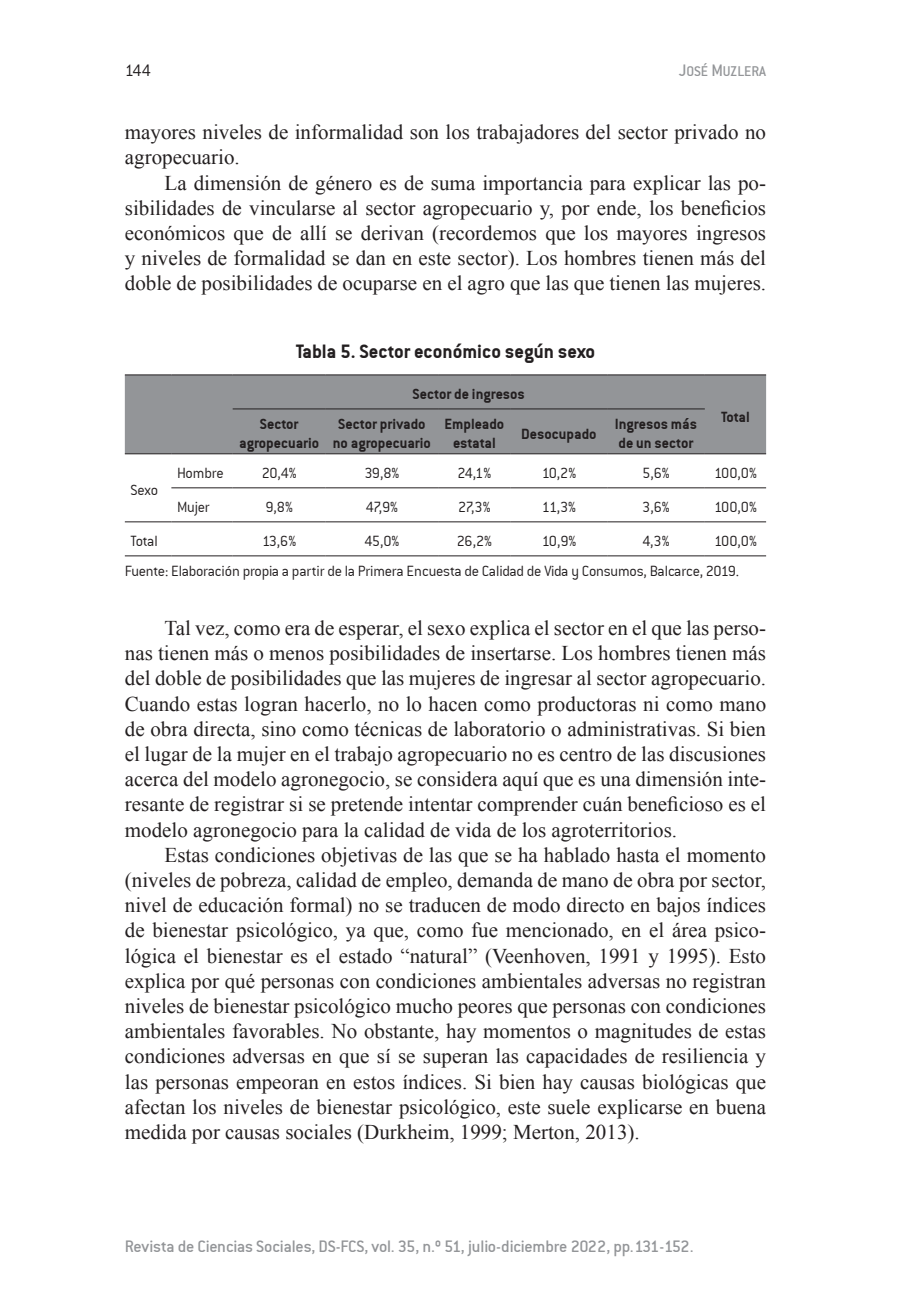
<style>
.page{position:relative;width:908px;height:1304px;background:#fff}
.page>*{position:absolute;margin:0;border:0;box-sizing:border-box;transform-origin:0 0}
.t1{font:21px/25.2px "Times New Roman";color:#231f20;text-align:justify}
.t2{font:21px "Conduit ITCTT Bold";color:#231f20}
.t3{font:18px "Conduit Md ITCTT Medium";letter-spacing:-.015em;color:#939598}
.t4{font:18px "Conduit ITCTT Light";color:#231f20}
.t5{font:16px/30.4px "Conduit ITCTT Light";letter-spacing:-.015em;color:#231f20}
.t6{font:16px/19.2px "Conduit ITCTT Bold";color:#231f20;text-align:center}
.t7{font:15.4px "Conduit Md ITCTT Medium SC850";letter-spacing:-.005em;color:#939598}
.s1{font-size:18px}
</style>
<div class="page">
<div style="left:125px;top:375px;width:640px;height:78px;background:#939598"></div>
<hr style="left:125px;top:374px;width:46px;height:1px;background:#231f20">
<hr style="left:171px;top:374px;width:61px;height:1px;background:#231f20">
<hr style="left:232px;top:374px;width:93px;height:1px;background:#231f20">
<hr style="left:325px;top:374px;width:113px;height:1px;background:#231f20">
<hr style="left:438px;top:374px;width:72px;height:1px;background:#231f20">
<hr style="left:510px;top:374px;width:97px;height:1px;background:#231f20">
<hr style="left:607px;top:374px;width:97px;height:1px;background:#231f20">
<hr style="left:704px;top:374px;width:61px;height:1px;background:#231f20">
<hr style="left:125px;top:453px;width:46px;height:1px;background:#231f20">
<hr style="left:171px;top:453px;width:61px;height:1px;background:#231f20">
<hr style="left:232px;top:453px;width:93px;height:1px;background:#231f20">
<hr style="left:325px;top:453px;width:113px;height:1px;background:#231f20">
<hr style="left:438px;top:453px;width:72px;height:1px;background:#231f20">
<hr style="left:510px;top:453px;width:97px;height:1px;background:#231f20">
<hr style="left:607px;top:453px;width:97px;height:1px;background:#231f20">
<hr style="left:704px;top:453px;width:61px;height:1px;background:#231f20">
<hr style="left:171px;top:487px;width:61px;height:1px;background:#231f20">
<hr style="left:232px;top:487px;width:93px;height:1px;background:#231f20">
<hr style="left:325px;top:487px;width:113px;height:1px;background:#231f20">
<hr style="left:438px;top:487px;width:72px;height:1px;background:#231f20">
<hr style="left:510px;top:487px;width:97px;height:1px;background:#231f20">
<hr style="left:607px;top:487px;width:97px;height:1px;background:#231f20">
<hr style="left:704px;top:487px;width:61px;height:1px;background:#231f20">
<hr style="left:125px;top:521px;width:46px;height:1px;background:#231f20">
<hr style="left:171px;top:521px;width:61px;height:1px;background:#231f20">
<hr style="left:232px;top:521px;width:93px;height:1px;background:#231f20">
<hr style="left:325px;top:521px;width:113px;height:1px;background:#231f20">
<hr style="left:438px;top:521px;width:72px;height:1px;background:#231f20">
<hr style="left:510px;top:521px;width:97px;height:1px;background:#231f20">
<hr style="left:607px;top:521px;width:97px;height:1px;background:#231f20">
<hr style="left:704px;top:521px;width:61px;height:1px;background:#231f20">
<hr style="left:125px;top:555px;width:46px;height:1px;background:#231f20">
<hr style="left:171px;top:555px;width:61px;height:1px;background:#231f20">
<hr style="left:232px;top:555px;width:93px;height:1px;background:#231f20">
<hr style="left:325px;top:555px;width:113px;height:1px;background:#231f20">
<hr style="left:438px;top:555px;width:72px;height:1px;background:#231f20">
<hr style="left:510px;top:555px;width:97px;height:1px;background:#231f20">
<hr style="left:607px;top:555px;width:97px;height:1px;background:#231f20">
<hr style="left:704px;top:555px;width:61px;height:1px;background:#231f20">
<hr style="left:232px;top:408px;width:93px;height:1px;background:#231f20">
<hr style="left:325px;top:408px;width:113px;height:1px;background:#231f20">
<hr style="left:438px;top:408px;width:72px;height:1px;background:#231f20">
<hr style="left:510px;top:408px;width:97px;height:1px;background:#231f20">
<hr style="left:607px;top:408px;width:97px;height:1px;background:#231f20">
<p class="t4" style="left:125px;top:61px;width:28px">144</p>
<p class="t7" style="left:678px;top:63px;width:89px"><span class="s1">J</span>OSÉ <span class="s1">M</span>UZLERA</p>
<p class="t1" style="left:125px;top:119px;width:642px">mayores niveles de informalidad son los trabajadores del sector privado no agropecuario.</p>
<p class="t1" style="left:125px;top:170px;width:642px;text-indent:40px">La dimensión de género es de suma importancia para explicar las po&shy;sibilidades de vincularse al sector agropecuario y, por ende, los beneficios económicos que de allí se derivan (recordemos que los mayores ingresos y niveles de formalidad se dan en este sector). Los hombres tienen más del doble de posibilidades de ocuparse en el agro que las que tienen las mujeres.</p>
<p class="t5" style="left:130px;top:474px;width:29px">Sexo</p>
<p class="t2" style="left:295px;top:339px;width:301px">Tabla 5. Sector económico según sexo</p>
<p class="t6" style="left:412px;top:384px;width:114px">Sector de ingresos</p>
<p class="t6" style="left:239px;top:414px;width:82px">Sector agropecuario</p>
<p class="t6" style="left:332px;top:414px;width:100px">Sector privado no agropecuario</p>
<p class="t6" style="left:444px;top:414px;width:61px">Empleado estatal</p>
<p class="t6" style="left:521px;top:424px;width:77px">Desocupado</p>
<p class="t6" style="left:614px;top:414px;width:84px;text-align:left">Ingresos más de un sector</p>
<p class="t6" style="left:720px;top:407px;width:30px">Total</p>
<p class="t5" style="left:177px;top:457px;width:48px">Hombre</p>
<p class="t5" style="left:261px;top:457px;width:36px">20,4%</p>
<p class="t5" style="left:364px;top:457px;width:37px">39,8%</p>
<p class="t5" style="left:457px;top:457px;width:35px">24,1%</p>
<p class="t5" style="left:541px;top:457px;width:36px">10,2%</p>
<p class="t5" style="left:642px;top:457px;width:29px">5,6%</p>
<p class="t5" style="left:713px;top:457px;width:44px">100,0%</p>
<p class="t5" style="left:177px;top:492px;width:34px">Mujer</p>
<p class="t5" style="left:265px;top:492px;width:29px">9,8%</p>
<p class="t5" style="left:365px;top:492px;width:34px">47,9%</p>
<p class="t5" style="left:458px;top:492px;width:34px">27,3%</p>
<p class="t5" style="left:541px;top:492px;width:36px">11,3%</p>
<p class="t5" style="left:642px;top:492px;width:29px">3,6%</p>
<p class="t5" style="left:713px;top:492px;width:44px">100,0%</p>
<p class="t5" style="left:125px;top:526px;width:633px;text-indent:589px">100,0%<br>Fuente: Elaboración propia a partir de la Primera Encuesta de Calidad de Vida y Consumos, Balcarce, 2019.</p>
<p class="t5" style="left:130px;top:526px;width:29px">Total</p>
<p class="t5" style="left:262px;top:526px;width:36px">13,6%</p>
<p class="t5" style="left:364px;top:526px;width:36px">45,0%</p>
<p class="t5" style="left:456px;top:526px;width:37px">26,2%</p>
<p class="t5" style="left:541px;top:526px;width:36px">10,9%</p>
<p class="t5" style="left:642px;top:526px;width:29px">4,3%</p>
<p class="t1" style="left:125px;top:615px;width:642px;text-indent:40px">Tal vez, como era de esperar, el sexo explica el sector en el que las perso&shy;nas tienen más o menos posibilidades de insertarse. Los hombres tienen más del doble de posibilidades que las mujeres de ingresar al sector agropecuario.<br>Cuando estas logran hacerlo, no lo hacen como productoras ni como mano de obra directa, sino como técnicas de laboratorio o administrativas. Si bien el lugar de la mujer en el trabajo agropecuario no es centro de las discusiones acerca del modelo agronegocio, se considera aquí que es una dimensión inte&shy;resante de registrar si se pretende intentar comprender cuán beneficioso es el modelo agronegocio para la calidad de vida de los agroterritorios.</p>
<p class="t1" style="left:125px;top:842px;width:642px;text-indent:40px">Estas condiciones objetivas de las que se ha hablado hasta el momento (niveles de pobreza, calidad de empleo, demanda de mano de obra por sector, nivel de educación formal) no se traducen de modo directo en bajos índices de bienestar psicológico, ya que, como fue mencionado, en el área psico&shy;lógica el bienestar es el estado “natural” (Veenhoven, 1991 y 1995). Esto explica por qué personas con condiciones ambientales adversas no registran niveles de bienestar psicológico mucho peores que personas con condiciones ambientales favorables. No obstante, hay momentos o magnitudes de estas condiciones adversas en que sí se superan las capacidades de resiliencia y las personas empeoran en estos índices. Si bien hay causas biológicas que afectan los niveles de bienestar psicológico, este suele explicarse en buena medida por causas sociales (Durkheim, 1999; Merton, 2013).</p>
<p class="t3" style="left:125px;top:1236px;width:570px">Revista de Ciencias Sociales, DS-FCS, vol. 35, n.º 51, julio-diciembre 2022, pp.131-152.</p>
</div>
